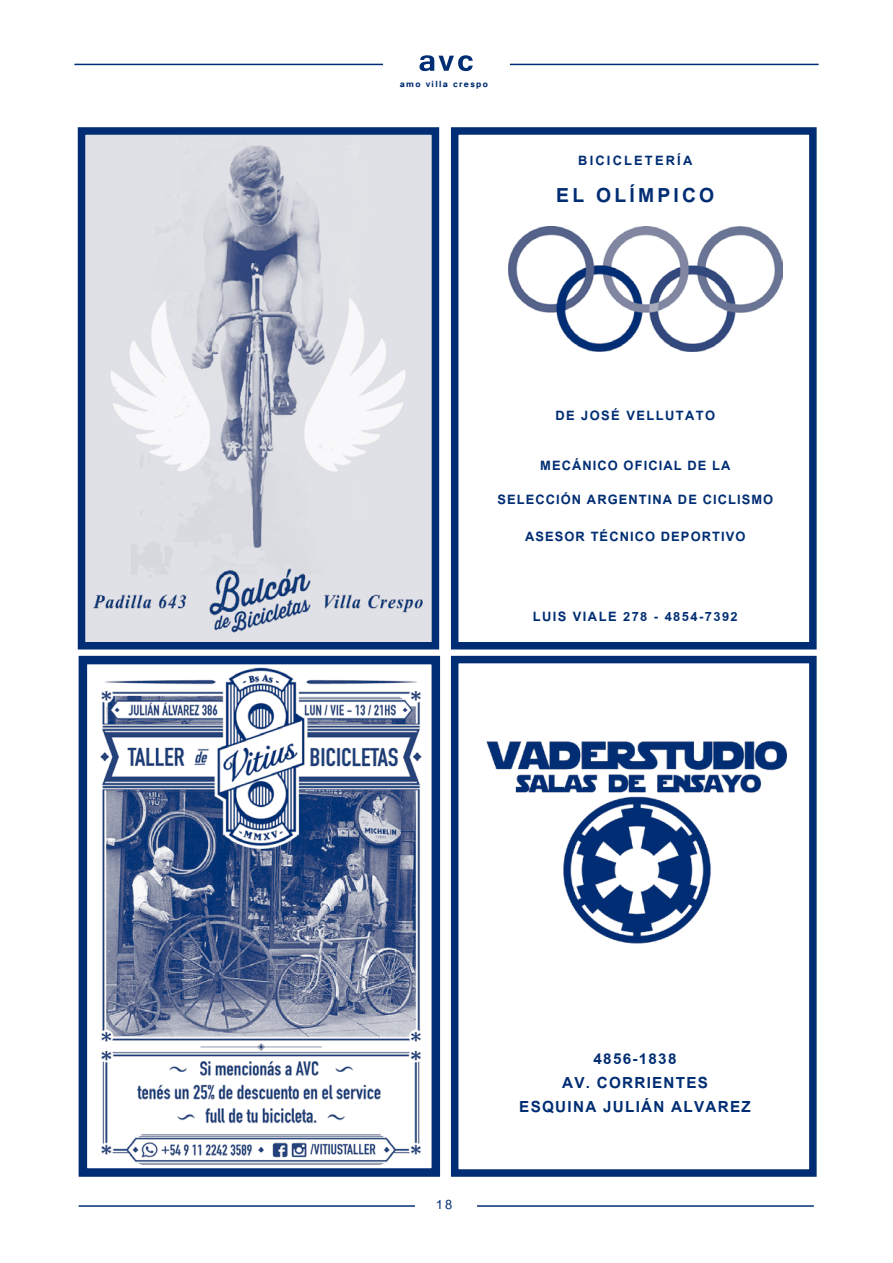
<style>
.page{position:relative;width:893px;height:1263px;background:#fff}
.page>*{position:absolute;margin:0;border:0;box-sizing:border-box;transform-origin:0 0}
.t1{font:700 27px "Utsaah";letter-spacing:.12em;color:#002d73}
.t2{font:700 21.3px/23.9px "Utsaah";letter-spacing:.06em;color:#002d73;text-align:center}
.t3{font:700 18px/34.2px "Utsaah";letter-spacing:.06em;color:#002d73;text-align:center}
.t4{font:700 18px "Utsaah";letter-spacing:.08em;color:#002d73}
.t5{font:700 18px "Utsaah";letter-spacing:.12em;color:#002d73}
.t6{font:18px "Utsaah";color:#002d73}
.t7{font:700 11.1px "Tunga";letter-spacing:.12em;color:#002d73}
.s1{font-family:"Tunga";font-weight:700;font-size:11.1px;color:#fff}
</style>
<div class="page">
<hr style="left:74px;top:64px;width:309px;height:1px;background:#002d73">
<hr style="left:510px;top:64px;width:309px;height:1px;background:#002d73">
<svg style="left:419px;top:55px;width:54px;height:16px"></svg>
<hr style="left:79px;top:1205px;width:336px;height:2px;background:#002d73">
<hr style="left:477px;top:1205px;width:337px;height:2px;background:#002d73">
<div style="left:451px;top:127px;width:366px;height:522px;border:8px solid #002d73"></div>
<img style="left:508px;top:227px;width:274px;height:125px">
<img style="left:87px;top:136px;width:343px;height:504px">
<div style="left:78px;top:127px;width:361px;height:522px;border:8px solid #002d73"></div>
<img style="left:100px;top:667px;width:322px;height:497px">
<div style="left:79px;top:656px;width:361px;height:521px;border:9px solid #002d73"></div>
<div style="left:451px;top:656px;width:366px;height:521px;border:8px solid #002d73"></div>
<img style="left:486px;top:740px;width:301px;height:204px">
<p class="t7" style="left:400px;top:77px;width:90px">amo villa crespo</p>
<p class="t5" style="left:578px;top:152px;width:115px">BICICLETERÍA</p>
<h1 class="t1" style="left:556px;top:182px;width:160px">EL OLÍMPICO</h1>
<p class="t4" style="left:555px;top:407px;width:161px">DE JOSÉ VELLUTATO</p>
<p class="t3" style="left:497px;top:449px;width:277px">MECÁNICO OFICIAL DE LA<br>SELECCIÓN ARGENTINA DE CICLISMO</p>
<p class="t3" style="left:525px;top:520px;width:222px">ASESOR TÉCNICO DEPORTIVO</p>
<p class="t4" style="left:533px;top:608px;width:207px">LUIS VIALE 278 - 4854-7392</p>
<p class="t6" style="left:436px;top:1195px;width:18px">1 8<span class="s1">x</span></p>
<p class="t2" style="left:519px;top:1048px;width:233px">4856-1838<br>AV. CORRIENTES<br>ESQUINA JULIÁN ALVAREZ</p>
</div>
